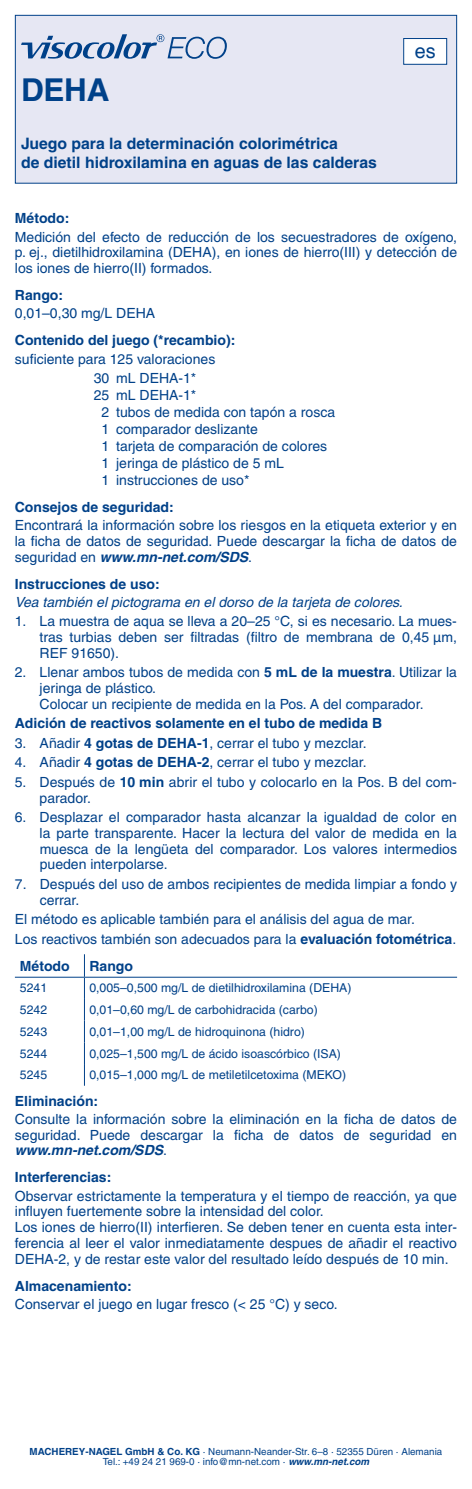
<style>
.page{position:relative;width:472px;height:1489px;background:#fff}
.page>*{position:absolute;margin:0;border:0;box-sizing:border-box;transform-origin:0 0}
.t1{font:700 31.5px "Helvetica LT Pro";color:#004189}
.t2{font:19.78px "Helvetica";color:#004189}
.t3{font:700 15.75px/18.9px "Helvetica LT Pro";color:#004189}
.t4{font:14px/15.8px "Helvetica LT Pro";color:#004189}
.t5{font:700 14px "Helvetica LT Pro";color:#004189}
.t6{font:italic 14px "Helvetica LT Pro";color:#004189}
.t7{font:12.25px "Helvetica LT Pro";color:#004189}
.t8{font:9.8px/9.6px "Helvetica LT Pro";color:#004189;text-align:center}
.s1{font-weight:700;font-style:italic}
.s2{font-weight:700}
</style>
<div class="page">
<div style="left:15px;top:15px;width:441px;height:168px;background:#e6e7f3"></div>
<svg style="left:21px;top:34px;width:206px;height:25px"></svg>
<div style="left:15px;top:15px;width:441px;height:169px;border:1px solid #004189"></div>
<div style="left:403px;top:39px;width:43px;height:25px;background:#fff"></div>
<div style="left:403px;top:38px;width:43px;height:27px;border:1px solid #004189"></div>
<svg style="left:84px;top:954px;width:1px;height:131px"></svg>
<hr style="left:15px;top:976px;width:69px;height:1px;background:#004189">
<hr style="left:84px;top:976px;width:372px;height:1px;background:#004189">
<h1 class="t1" style="left:21px;top:71px;width:90px">DEHA</h1>
<p class="t3" style="left:21px;top:134px;width:357px">Juego para la determinación colorimétrica<br>de dietil hidroxilamina en aguas de las calderas</p>
<h2 class="t2" style="left:414px;top:36px;width:22px">es</h2>
<p class="t5" style="left:15px;top:210px;width:56px">Método:</p>
<p class="t4" style="left:15px;top:229px;width:443px;text-align:justify">Medición del efecto de reducción de los secuestradores de oxígeno, p. ej., dietilhidroxilamina (DEHA), en iones de hierro(III) y detección de los iones de hierro(II) formados.</p>
<p class="t5" style="left:15px;top:287px;width:50px">Rango:</p>
<p class="t4" style="left:15px;top:305px;width:142px">0,01–0,30 mg/L DEHA</p>
<p class="t5" style="left:15px;top:332px;width:222px">Contenido del juego (*recambio):</p>
<p class="t4" style="left:94px;top:349px;width:123px;line-height:19.4px;text-indent:-79px">suficiente para 125 valoraciones<br>30 mL DEHA-1*</p>
<p class="t4" style="left:101px;top:386px;width:235px;line-height:17px;text-indent:-8px">25 mL DEHA-1*<br>2 tubos de medida con tapón a rosca<br>1 comparador deslizante<br>1 tarjeta de comparación de colores<br>1 jeringa de plástico de 5 mL<br>1 instrucciones de uso*</p>
<p class="t5" style="left:15px;top:498px;width:160px">Consejos de seguridad:</p>
<p class="t4" style="left:15px;top:517px;width:443px;text-align:justify">Encontrará la información sobre los riesgos en la etiqueta exterior y en la ficha de datos de seguridad. Puede descargar la ficha de datos de seguridad en <span class="s1">www.mn-net.com/SDS</span>.</p>
<p class="t5" style="left:15px;top:575px;width:146px">Instrucciones de uso:</p>
<p class="t6" style="left:15px;top:594px;width:389px">Vea también el pictograma en el dorso de la tarjeta de colores.</p>
<p class="t4" style="left:40px;top:613px;width:418px;text-align:justify;text-indent:-25px">1. La muestra de aqua se lleva a 20–25 °C, si es necesario. La mues&shy;tras turbias deben ser filtradas (filtro de membrana de 0,45 μm, REF 91650).</p>
<p class="t4" style="left:40px;top:664px;width:418px;text-indent:-25px">2. Llenar ambos tubos de medida con <span class="s2">5 mL de la muestra</span>. Utilizar la jeringa de plástico.<br>Colocar un recipiente de medida en la Pos. A del comparador.</p>
<p class="t5" style="left:15px;top:715px;width:368px">Adición de reactivos solamente en el tubo de medida B</p>
<p class="t4" style="left:15px;top:735px;width:353px">3. Añadir <span class="s2">4 gotas de DEHA-1</span>, cerrar el tubo y mezclar.</p>
<p class="t4" style="left:15px;top:754px;width:353px">4. Añadir <span class="s2">4 gotas de DEHA-2</span>, cerrar el tubo y mezclar.</p>
<p class="t4" style="left:40px;top:774px;width:418px;text-indent:-25px">5. Después de <span class="s2">10 min</span> abrir el tubo y colocarlo en la Pos. B del com&shy;parador.</p>
<p class="t4" style="left:40px;top:809px;width:418px;text-align:justify;text-indent:-25px">6. Desplazar el comparador hasta alcanzar la igualdad de color en la parte transparente. Hacer la lectura del valor de medida en la muesca de la lengüeta del comparador. Los valores intermedios pueden interpolarse.</p>
<p class="t4" style="left:40px;top:876px;width:418px;text-indent:-25px">7. Después del uso de ambos recipientes de medida limpiar a fondo y cerrar.</p>
<p class="t4" style="left:15px;top:909px;width:442px;line-height:19.4px">El método es aplicable también para el análisis del agua de mar.<br>Los reactivos también son adecuados para la <span class="s2">evaluación fotométrica</span>.</p>
<p class="t5" style="left:20px;top:957px;width:51px">Método</p>
<p class="t5" style="left:89px;top:957px;width:45px">Rango</p>
<p class="t7" style="left:20px;top:981px;width:29px">5241</p>
<p class="t7" style="left:89px;top:981px;width:263px">0,005–0,500 mg/L de dietilhidroxilamina (DEHA)</p>
<p class="t7" style="left:20px;top:1002px;width:29px">5242</p>
<p class="t7" style="left:89px;top:1002px;width:229px">0,01–0,60 mg/L de carbohidracida (carbo)</p>
<p class="t7" style="left:20px;top:1024px;width:29px">5243</p>
<p class="t7" style="left:89px;top:1024px;width:217px">0,01–1,00 mg/L de hidroquinona (hidro)</p>
<p class="t7" style="left:20px;top:1046px;width:29px">5244</p>
<p class="t7" style="left:89px;top:1046px;width:253px">0,025–1,500 mg/L de ácido isoascórbico (ISA)</p>
<p class="t7" style="left:20px;top:1067px;width:29px">5245</p>
<p class="t7" style="left:89px;top:1067px;width:258px">0,015–1,000 mg/L de metiletilcetoxima (MEKO)</p>
<p class="t5" style="left:15px;top:1092px;width:85px">Eliminación:</p>
<p class="t4" style="left:15px;top:1110px;width:443px;text-align:justify">Consulte la información sobre la eliminación en la ficha de datos de seguridad. Puede descargar la ficha de datos de seguridad en <span class="s1">www.mn-net.com/SDS</span>.</p>
<p class="t5" style="left:15px;top:1168px;width:98px">Interferencias:</p>
<p class="t4" style="left:15px;top:1187px;width:443px">Observar estrictamente la temperatura y el tiempo de reacción, ya que influyen fuertemente sobre la intensidad del color.<br>Los iones de hierro(II) interfieren. Se deben tener en cuenta esta inter&shy;ferencia al leer el valor inmediatamente despues de añadir el reactivo DEHA-2, y de restar este valor del resultado leído después de 10 min.</p>
<p class="t5" style="left:15px;top:1276px;width:118px">Almacenamiento:</p>
<p class="t4" style="left:15px;top:1295px;width:324px">Conservar el juego en lugar fresco (&lt; 25 °C) y seco.</p>
<p class="t8" style="left:30px;top:1446px;width:414px"><span class="s2">MACHEREY-NAGEL GmbH &amp; Co. KG</span> · Neumann-Neander-Str. 6–8 · 52355 Düren · Alemania<br>Tel.: +49 24 21 969-0 · info@mn-net.com · <span class="s1">www.mn-net.com</span></p>
</div>
